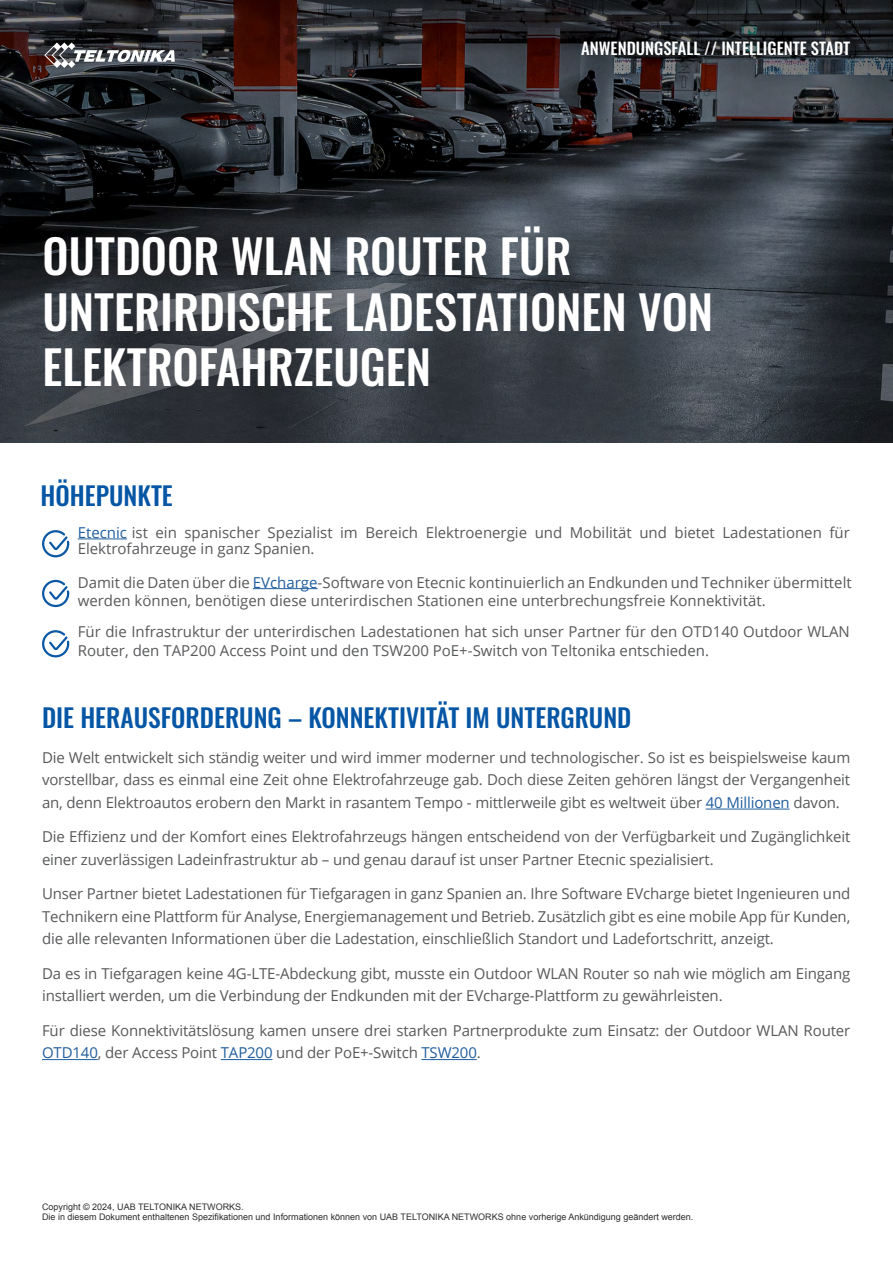
<style>
.page{position:relative;width:893px;height:1263px;background:#fff}
.page>*{position:absolute;margin:0;border:0;box-sizing:border-box;transform-origin:0 0}
.t1{font:500 46.5px/55.5px "Oswald";color:#fff}
.t2{font:500 25.5px "Oswald";color:#0556a5}
.t3{font:500 16.5px "Oswald";color:#fff}
.t4{font:15px/22.5px "Open Sans";letter-spacing:-.01em;color:#58595b}
.t5{font:9px/10.1px "Arial";color:#2e2e2f}
.s1{color:#215e9e}
</style>
<div class="page">
<img style="left:0;top:0;width:893px;height:442px">
<svg style="left:44px;top:43px;width:131px;height:25px"></svg>
<hr style="left:78px;top:538px;width:49px;height:1px;background:#215e9e">
<svg style="left:42px;top:530px;width:28px;height:28px"></svg>
<hr style="left:253px;top:588px;width:65px;height:1px;background:#215e9e">
<svg style="left:42px;top:579px;width:28px;height:29px"></svg>
<svg style="left:42px;top:630px;width:28px;height:28px"></svg>
<hr style="left:706px;top:809px;width:84px;height:1px;background:#215e9e">
<hr style="left:42px;top:1059px;width:56px;height:1px;background:#215e9e">
<hr style="left:221px;top:1059px;width:51px;height:1px;background:#215e9e">
<hr style="left:421px;top:1059px;width:56px;height:1px;background:#215e9e">
<p class="t3" style="left:581px;top:40px;width:271px">ANWENDUNGSFALL // INTELLIGENTE STADT</p>
<h1 class="t1" style="left:43px;top:231px;width:672px">OUTDOOR WLAN ROUTER FÜR<br>UNTERIRDISCHE LADESTATIONEN VON<br>ELEKTROFAHRZEUGEN</h1>
<h2 class="t2" style="left:41px;top:483px;width:134px">HÖHEPUNKTE</h2>
<p class="t4" style="left:78px;top:524px;width:773px;line-height:16.5px"><span class="s1">Etecnic</span> ist ein spanischer Spezialist im Bereich Elektroenergie und Mobilität und bietet Ladestationen für<br>Elektrofahrzeuge in ganz Spanien.</p>
<p class="t4" style="left:78px;top:573px;width:775px;line-height:18px">Damit die Daten über die <span class="s1">EVcharge</span>-Software von Etecnic kontinuierlich an Endkunden und Techniker übermittelt werden können, benötigen diese unterirdischen Stationen eine unterbrechungsfreie Konnektivität.</p>
<p class="t4" style="left:78px;top:621px;width:774px;line-height:19.5px">Für die Infrastruktur der unterirdischen Ladestationen hat sich unser Partner für den OTD140 Outdoor WLAN<br>Router, den TAP200 Access Point und den TSW200 PoE+-Switch von Teltonika entschieden.</p>
<h2 class="t2" style="left:42px;top:704px;width:591px">DIE HERAUSFORDERUNG – KONNEKTIVITÄT IM UNTERGRUND</h2>
<p class="t4" style="left:42px;top:746px;width:810px;text-align:justify">Die Welt entwickelt sich ständig weiter und wird immer moderner und technologischer. So ist es beispielsweise kaum vorstellbar, dass es einmal eine Zeit ohne Elektrofahrzeuge gab. Doch diese Zeiten gehören längst der Vergangenheit an, denn Elektroautos erobern den Markt in rasantem Tempo - mittlerweile gibt es weltweit über <span class="s1">40 Millionen</span> davon.</p>
<p class="t4" style="left:42px;top:825px;width:810px">Die Effizienz und der Komfort eines Elektrofahrzeugs hängen entscheidend von der Verfügbarkeit und Zugänglichkeit einer zuverlässigen Ladeinfrastruktur ab – und genau darauf ist unser Partner Etecnic spezialisiert.</p>
<p class="t4" style="left:42px;top:882px;width:810px;text-align:justify">Unser Partner bietet Ladestationen für Tiefgaragen in ganz Spanien an. Ihre Software EVcharge bietet Ingenieuren und Technikern eine Plattform für Analyse, Energiemanagement und Betrieb. Zusätzlich gibt es eine mobile App für Kunden, die alle relevanten Informationen über die Ladestation, einschließlich Standort und Ladefortschritt, anzeigt.</p>
<p class="t4" style="left:42px;top:962px;width:810px">Da es in Tiefgaragen keine 4G-LTE-Abdeckung gibt, musste ein Outdoor WLAN Router so nah wie möglich am Eingang installiert werden, um die Verbindung der Endkunden mit der EVcharge-Plattform zu gewährleisten.</p>
<p class="t4" style="left:42px;top:1019px;width:810px">Für diese Konnektivitätslösung kamen unsere drei starken Partnerprodukte zum Einsatz: der Outdoor WLAN Router<br><span class="s1">OTD140</span>, der Access Point <span class="s1">TAP200</span> und der PoE+-Switch <span class="s1">TSW200</span>.</p>
<p class="t5" style="left:42px;top:1202px;width:653px">Copyright © 2024, UAB TELTONIKA NETWORKS.<br>Die in diesem Dokument enthaltenen Spezifikationen und Informationen können von UAB TELTONIKA NETWORKS ohne vorherige Ankündigung geändert werden.</p>
</div>
